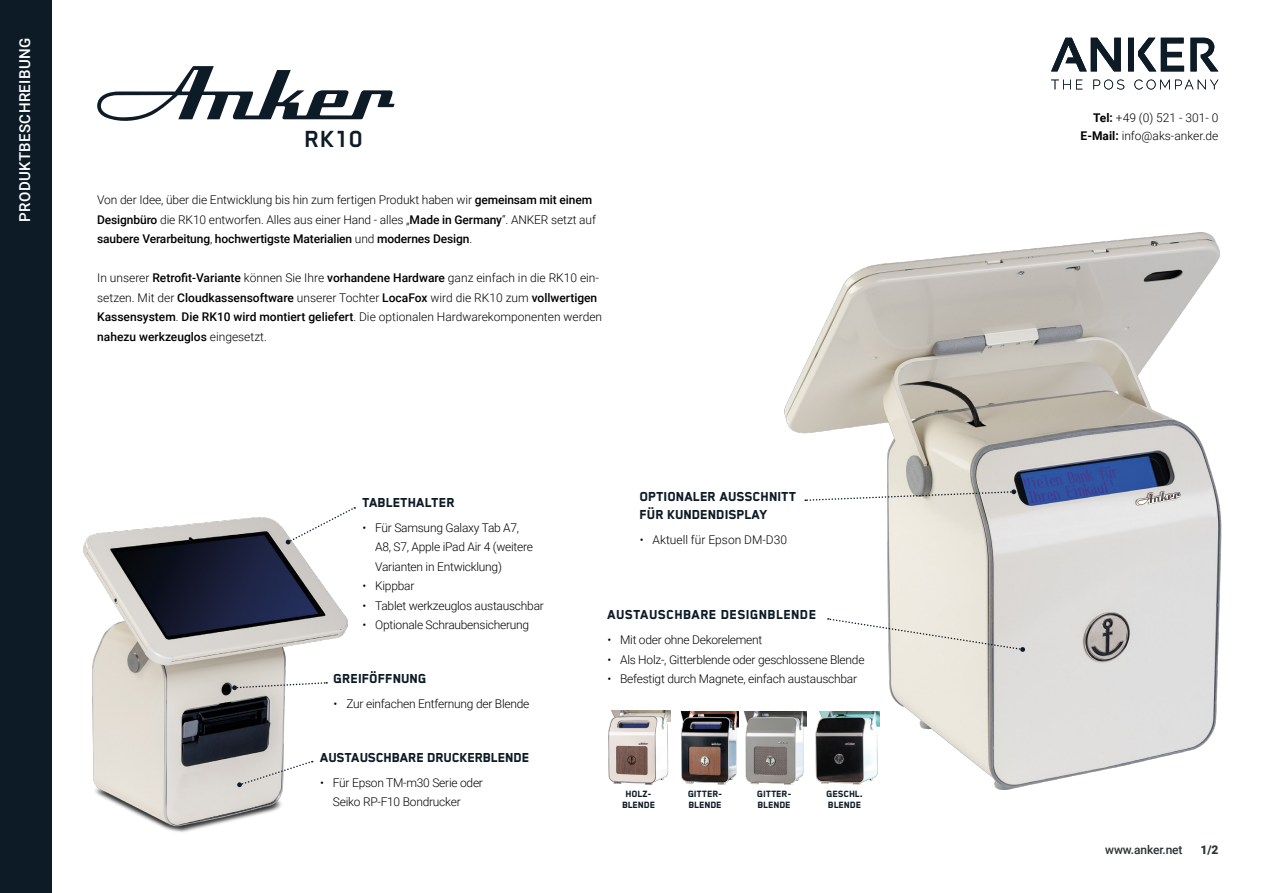
<style>
.page{position:relative;width:1263px;height:893px;background:#fff}
.page>*{position:absolute;margin:0;border:0;box-sizing:border-box;transform-origin:0 0}
.t1{font:700 27px "Blender Pro";color:#0d1b27}
.t2{font:800 15px/18px "Blender Pro";color:#0d1b27}
.t3{font:800 15px "Blender Pro";letter-spacing:.02em;color:#0d1b27}
.t4{font:500 15px "Roboto";letter-spacing:.025em;color:#fff}
.t5{font:300 12px/19.5px "Roboto";letter-spacing:-.02em;color:#000}
.t6{font:300 12px/19.5px "Roboto";color:#000}
.t7{font:500 12px "Roboto";letter-spacing:-.01em;color:#2c3234}
.t8{font:900 12px "Roboto";color:#2c3234}
.t9{font:800 10.5px/10.5px "Blender Pro";color:#0d1b27}
.s1{font-weight:500}
.s2{font-weight:700}
</style>
<div class="page">
<img style="left:784px;top:233px;width:438px;height:556px">
<svg style="left:827px;top:617px;width:198px;height:35px"></svg>
<svg style="left:805px;top:489px;width:211px;height:13px"></svg>
<img style="left:743px;top:711px;width:64px;height:74px">
<img style="left:811px;top:711px;width:68px;height:74px">
<img style="left:680px;top:711px;width:59px;height:74px">
<img style="left:608px;top:711px;width:62px;height:74px">
<img style="left:83px;top:517px;width:264px;height:316px">
<svg style="left:237px;top:760px;width:76px;height:27px"></svg>
<svg style="left:232px;top:681px;width:95px;height:9px"></svg>
<svg style="left:285px;top:507px;width:70px;height:38px"></svg>
<svg style="left:97px;top:66px;width:297px;height:55px"></svg>
<div style="left:0;top:0;width:51px;height:893px;background:#0d1b27"></div>
<svg style="left:1190px;top:38px;width:28px;height:33px"></svg>
<svg style="left:1128px;top:38px;width:56px;height:33px"></svg>
<svg style="left:1051px;top:38px;width:70px;height:33px"></svg>
<svg style="left:1051px;top:80px;width:31px;height:9px"></svg>
<svg style="left:1093px;top:80px;width:31px;height:9px"></svg>
<svg style="left:1134px;top:80px;width:84px;height:9px"></svg>
<p class="t4" style="left:14px;top:222px;width:185px;rotate:-90deg">PRODUKTBESCHREIBUNG</p>
<h1 class="t1" style="left:305px;top:124px;width:60px">RK10</h1>
<p class="t5" style="left:97px;top:190px;width:500px">Von der Idee, über die Entwicklung bis hin zum fertigen Produkt haben wir <span class="s1">gemeinsam mit einem<br>Designbüro</span> die RK10 entworfen. Alles aus einer Hand - alles „<span class="s1">Made in Germany</span>“. ANKER setzt auf <span class="s1">saubere Verarbeitung</span>, <span class="s1">hochwertigste Materialien</span> und <span class="s1">modernes Design</span>.</p>
<p class="t6" style="left:97px;top:268px;width:506px">In unserer <span class="s1">Retrofit-Variante</span> können Sie Ihre <span class="s1">vorhandene Hardware</span> ganz einfach in die RK10 ein&shy;setzen. Mit der <span class="s1">Cloudkassensoftware</span> unserer Tochter <span class="s1">LocaFox</span> wird die RK10 zum <span class="s1">vollwertigen Kassensystem</span>. <span class="s1">Die RK10 wird montiert geliefert</span>. Die optionalen Hardwarekomponenten werden <span class="s1">nahezu werkzeuglos</span> eingesetzt.</p>
<p class="t2" style="left:362px;top:493px;width:94px">TABLETHALTER</p>
<p class="t5" style="left:375px;top:517px;width:159px;text-indent:-13px">• Für Samsung Galaxy Tab A7,<br>A8, S7, Apple iPad Air 4 (weitere<br>Varianten in Entwicklung)</p>
<p class="t5" style="left:362px;top:576px;width:53px">• Kippbar</p>
<p class="t5" style="left:362px;top:595px;width:183px">• Tablet werkzeuglos austauschbar</p>
<p class="t5" style="left:362px;top:615px;width:168px">• Optionale Schraubensicherung</p>
<p class="t2" style="left:334px;top:670px;width:95px">GREIFÖFFNUNG</p>
<p class="t5" style="left:334px;top:694px;width:197px">• Zur einfachen Entfernung der Blende</p>
<p class="t2" style="left:320px;top:748px;width:211px">AUSTAUSCHBARE DRUCKERBLENDE</p>
<p class="t5" style="left:333px;top:772px;width:152px;text-indent:-13px">• Für Epson TM-m30 Serie oder<br>Seiko RP-F10 Bondrucker</p>
<p class="t2" style="left:640px;top:487px;width:158px">OPTIONALER AUSSCHNITT<br>FÜR KUNDENDISPLAY</p>
<p class="t6" style="left:640px;top:529px;width:149px">• Aktuell für Epson DM-D30</p>
<p class="t3" style="left:607px;top:607px;width:211px">AUSTAUSCHBARE DESIGNBLENDE</p>
<p class="t5" style="left:607px;top:629px;width:157px">• Mit oder ohne Dekorelement</p>
<p class="t5" style="left:607px;top:649px;width:259px">• Als Holz-, Gitterblende oder geschlossene Blende</p>
<p class="t5" style="left:607px;top:668px;width:251px">• Befestigt durch Magnete, einfach austauschbar</p>
<p class="t9" style="left:622px;top:789px;width:35px;text-align:center">HOLZ-<br>BLENDE</p>
<p class="t9" style="left:688px;top:789px;width:36px">GITTER-<br>BLENDE</p>
<p class="t9" style="left:757px;top:789px;width:36px">GITTER-<br>BLENDE</p>
<p class="t9" style="left:826px;top:789px;width:38px">GESCHL.<br>BLENDE</p>
<p class="t6" style="left:1081px;top:109px;width:139px;line-height:18px;text-align:right"><span class="s2">Tel:</span> +49 (0) 521 - 301- 0<br><span class="s2">E-Mail:</span> info@aks-anker.de</p>
<p class="t7" style="left:1105px;top:841px;width:79px">www.anker.net</p>
<p class="t8" style="left:1200px;top:841px;width:19px">1/2</p>
</div>
